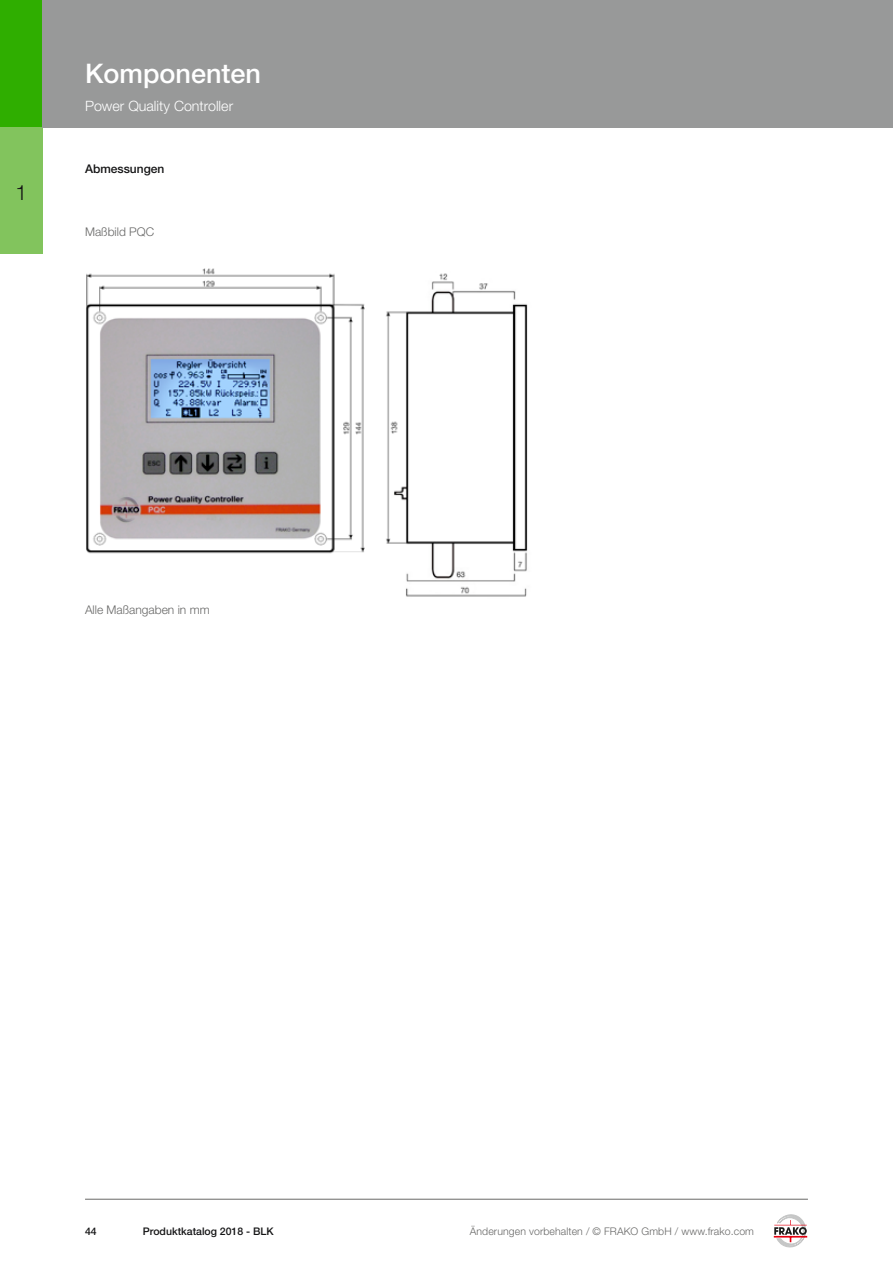
<style>
.page{position:relative;width:893px;height:1263px;background:#fff}
.page>*{position:absolute;margin:0;border:0;box-sizing:border-box;transform-origin:0 0}
.t1{font:500 27px "Helvetica Neue LT Std";color:#fff}
.t2{font:300 21px "Helvetica Neue LT Std";color:#141415}
.t3{font:300 14.25px "Helvetica Neue LT Std";color:#fff}
.t4{font:300 12px "Helvetica Neue LT Std";color:#686867}
.t5{font:500 12px "Helvetica Neue LT Std";color:#141415}
.t6{font:300 10.5px "Helvetica Neue LT Std";letter-spacing:.01em;color:#686867}
.t7{font:500 10.5px "Helvetica Neue LT Std";color:#141415}
</style>
<div class="page">
<div style="left:0;top:0;width:43px;height:128px;background:#2fae00"></div>
<div style="left:0;top:128px;width:43px;height:126px;background:#82c45d"></div>
<div style="left:43px;top:0;width:850px;height:128px;background:#989999"></div>
<hr style="left:85px;top:1199px;width:723px;height:1px;background:#686867">
<svg style="left:774px;top:1214px;width:34px;height:34px"></svg>
<img style="left:86px;top:268px;width:442px;height:329px">
<h2 class="t2" style="left:15px;top:179px;width:13px">1</h2>
<h1 class="t1" style="left:85px;top:57px;width:178px">Komponenten</h1>
<h3 class="t3" style="left:85px;top:97px;width:150px">Power Quality Controller</h3>
<p class="t5" style="left:85px;top:161px;width:81px">Abmessungen</p>
<p class="t4" style="left:85px;top:224px;width:71px">Maßbild PQC</p>
<p class="t4" style="left:85px;top:602px;width:126px">Alle Maßangaben in mm</p>
<p class="t7" style="left:85px;top:1225px;width:13px">44</p>
<p class="t7" style="left:143px;top:1225px;width:132px">Produktkatalog 2018 - BLK</p>
<p class="t6" style="left:470px;top:1224px;width:286px">Änderungen vorbehalten / © FRAKO GmbH / www.frako.com</p>
</div>
